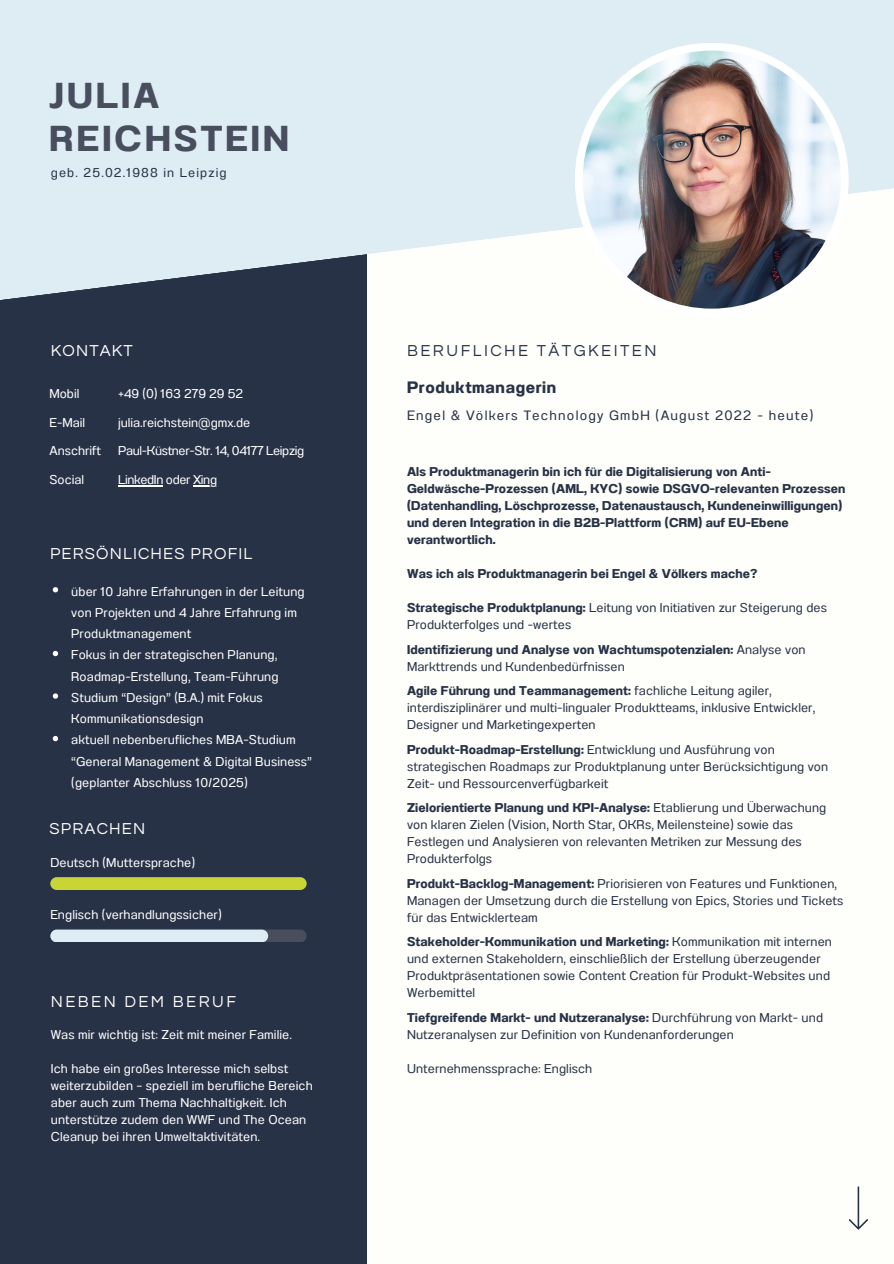
<style>
.page{position:relative;width:894px;height:1264px;background:#fff}
.page>*{position:absolute;margin:0;border:0;box-sizing:border-box;transform-origin:0 0}
.t1{font:700 36px/42.8px "Anantason";letter-spacing:.085em;color:#494e5f}
.t2{font:16.5px "Questrial";letter-spacing:.07em;color:#fff}
.t3{font:16.5px "Questrial";letter-spacing:.15em;color:#283247}
.t4{font:700 16.5px "Anantason";letter-spacing:.04em;color:#283247}
.t5{font:16.5px "Questrial";letter-spacing:.15em;color:#fff}
.t6{font:13.5px "Anantason";letter-spacing:.09em;color:#283247}
.t7{font:12.75px/17px "Anantason";letter-spacing:.01em;color:#283247}
.t8{font:12.75px/21.3px "Anantason";letter-spacing:.01em;color:#fff}
.t9{font:700 12.75px/17px "Anantason";letter-spacing:.01em;color:#283247}
.t10{font:12.75px "Anantason";letter-spacing:-.025em;color:#fff}
.t11{font:12.75px "Anantason";letter-spacing:.09em;color:#283247}
.s1{font-weight:700}
.s2{font-weight:400}
</style>
<div class="page">
<div style="left:0;top:0;width:893px;height:1263px;background:#fefefa"></div>
<div style="left:0;top:0;width:366px;height:1263px;background:#283247"></div>
<svg style="left:0;top:0;width:893px;height:316px;fill:#deedf4"></svg>
<div style="left:50px;top:877px;width:256px;height:13px;background:#c9d435;border-radius:6px"></div>
<div style="left:50px;top:929px;width:256px;height:13px;background:#494e5f;border-radius:6px"></div>
<div style="left:50px;top:929px;width:218px;height:13px;background:#deedf4;border-radius:6px"></div>
<hr style="left:118px;top:485px;width:45px;height:1px;background:#fff">
<svg style="left:193px;top:485px;width:17px;height:1px"></svg>
<div style="left:574px;top:43px;width:274px;height:273px;background:#fff;border-radius:50%"></div>
<img style="left:582px;top:51px;width:258px;height:257px;border-radius:50%">
<svg style="left:849px;top:1186px;width:18px;height:43px"></svg>
<svg style="left:53px;top:587px;width:5px;height:5px"></svg>
<svg style="left:53px;top:651px;width:5px;height:5px"></svg>
<svg style="left:53px;top:693px;width:5px;height:5px"></svg>
<svg style="left:53px;top:736px;width:5px;height:5px"></svg>
<p class="t1" style="left:50px;top:74px;width:241px">JULIA<br>REICHSTEIN</p>
<p class="t11" style="left:51px;top:165px;width:177px">geb. 25.02.1988 in Leipzig</p>
<p class="t2" style="left:51px;top:342px;width:84px">KONTAKT</p>
<h1 class="t8" style="left:50px;top:383px;width:31px">Mobil</h1>
<p class="t8" style="left:118px;top:383px;width:127px">+49 (0) 163 279 29 52</p>
<p class="t8" style="left:50px;top:411px;width:37px">E-Mail</p>
<h2 class="t8" style="left:118px;top:411px;width:133px">julia.reichstein@gmx.de</h2>
<p class="t8" style="left:50px;top:440px;width:53px">Anschrift</p>
<p class="t10" style="left:118px;top:443px;width:188px">Paul-Küstner-Str. 14, 04177 Leipzig</p>
<p class="t8" style="left:50px;top:469px;width:36px">Social</p>
<p class="t10" style="left:118px;top:472px;width:100px">LinkedIn oder Xing</p>
<h4 class="t2" style="left:50px;top:546px;width:204px">PERSÖNLICHES PROFIL</h4>
<p class="t8" style="left:71px;top:580px;width:235px">über 10 Jahre Erfahrungen in der Leitung von Projekten und 4 Jahre Erfahrung im<br>Produktmanagement</p>
<p class="t8" style="left:71px;top:644px;width:209px">Fokus in der strategischen Planung,<br>Roadmap-Erstellung, Team-Führung</p>
<p class="t8" style="left:71px;top:687px;width:193px">Studium “Design” (B.A.) mit Fokus<br>Kommunikationsdesign</p>
<p class="t8" style="left:71px;top:729px;width:242px">aktuell nebenberufliches MBA-Studium “General Management &amp; Digital Business” (geplanter Abschluss 10/2025)</p>
<p class="t2" style="left:50px;top:820px;width:97px">SPRACHEN</p>
<p class="t8" style="left:50px;top:852px;width:146px">Deutsch (Muttersprache)</p>
<p class="t8" style="left:50px;top:904px;width:173px">Englisch (verhandlungssicher)</p>
<h2 class="t5" style="left:51px;top:993px;width:187px">NEBEN DEM BERUF</h2>
<p class="t8" style="left:51px;top:1024px;width:243px">Was mir wichtig ist: Zeit mit meiner Familie.</p>
<p class="t8" style="left:51px;top:1060px;width:263px;line-height:17px">Ich habe ein großes Interesse mich selbst weiterzubilden – speziell im berufliche Bereich aber auch zum Thema Nachhaltigkeit. Ich unterstütze zudem den WWF und The Ocean Cleanup bei ihren Umweltaktivitäten.</p>
<h4 class="t3" style="left:407px;top:342px;width:251px">BERUFLICHE TÄTGKEITEN</h4>
<p class="t4" style="left:407px;top:377px;width:151px">Produktmanagerin</p>
<p class="t6" style="left:407px;top:407px;width:408px">Engel &amp; Völkers Technology GmbH (August 2022 - heute)</p>
<p class="t9" style="left:407px;top:463px;width:439px">Als Produktmanagerin bin ich für die Digitalisierung von Anti-Geldwäsche-Prozessen (AML, KYC) sowie DSGVO-relevanten Prozessen (Datenhandling, Löschprozesse, Datenaustausch, Kundeneinwilligungen) und deren Integration in die B2B-Plattform (CRM) auf EU-Ebene verantwortlich.</p>
<p class="t9" style="left:407px;top:565px;width:352px">Was ich als Produktmanagerin bei Engel &amp; Völkers mache?</p>
<p class="t7" style="left:407px;top:599px;width:421px"><span class="s1">Strategische Produktplanung:</span> Leitung von Initiativen zur Steigerung des<br>Produkterfolges und -wertes</p>
<h2 class="t9" style="left:407px;top:641px;width:400px">Identifizierung und Analyse von Wachtumspotenzialen: <span class="s2">Analyse von<br>Markttrends und Kundenbedürfnissen</span></h2>
<p class="t7" style="left:407px;top:682px;width:409px"><span class="s1">Agile Führung und Teammanagement:</span> fachliche Leitung agiler, interdisziplinärer und multi-lingualer Produktteams, inklusive Entwickler,<br>Designer und Marketingexperten</p>
<p class="t7" style="left:407px;top:741px;width:422px"><span class="s1">Produkt-Roadmap-Erstellung:</span> Entwicklung und Ausführung von strategischen Roadmaps zur Produktplanung unter Berücksichtigung von<br>Zeit- und Ressourcenverfügbarkeit</p>
<h2 class="t7" style="left:407px;top:799px;width:420px"><span class="s1">Zielorientierte Planung und KPI-Analyse:</span> Etablierung und Überwachung von klaren Zielen (Vision, North Star, OKRs, Meilensteine) sowie das Festlegen und Analysieren von relevanten Metriken zur Messung des Produkterfolgs</h2>
<p class="t7" style="left:407px;top:874px;width:438px"><span class="s1">Produkt-Backlog-Management:</span> Priorisieren von Features und Funktionen,<br>Managen der Umsetzung durch die Erstellung von Epics, Stories und Tickets für das Entwicklerteam</p>
<p class="t7" style="left:407px;top:933px;width:426px"><span class="s1">Stakeholder-Kommunikation und Marketing:</span> Kommunikation mit internen und externen Stakeholdern, einschließlich der Erstellung überzeugender Produktpräsentationen sowie Content Creation für Produkt-Websites und Werbemittel</p>
<h2 class="t7" style="left:407px;top:1008px;width:417px"><span class="s1">Tiefgreifende Markt- und Nutzeranalyse:</span> Durchführung von Markt- und<br>Nutzeranalysen zur Definition von Kundenanforderungen</h2>
<h3 class="t7" style="left:407px;top:1059px;width:187px">Unternehmenssprache: Englisch</h3>
</div>
